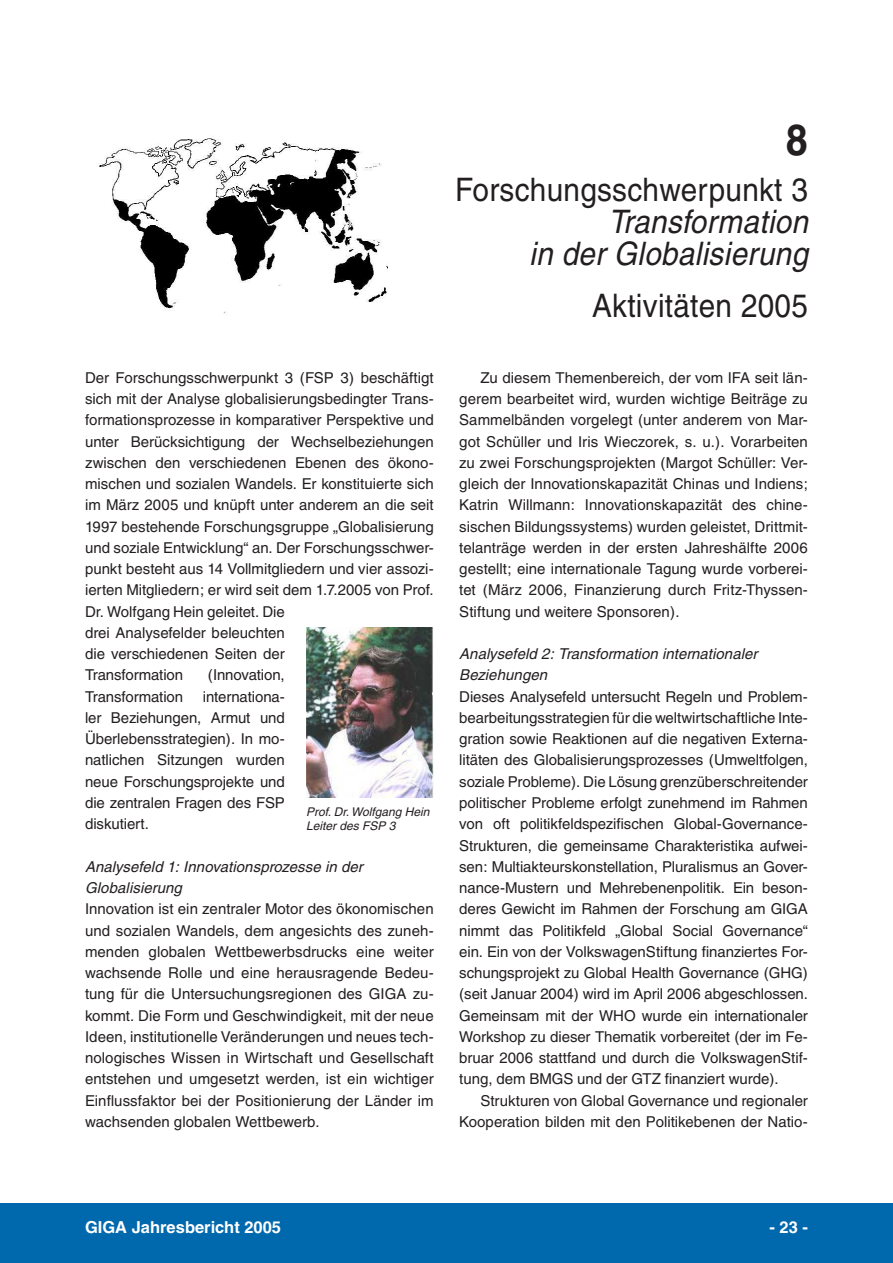
<style>
.page{position:relative;width:893px;height:1263px;background:#fff}
.page>*{position:absolute;margin:0;border:0;box-sizing:border-box;transform-origin:0 0}
.t1{font:700 43.2px "Helvetica";color:#231f20;scale:.92 1}
.t2{font:32.4px "Helvetica";letter-spacing:.01em;color:#231f20;scale:.92 1}
.t3{font:italic 32.4px/32.4px "Helvetica";letter-spacing:.01em;color:#231f20;text-align:right;scale:.92 1}
.t4{font:700 16.5px "Helvetica";color:#fff}
.t5{font:15px/21.3px "Helvetica";color:#231f20;text-align:justify}
.t6{font:italic 15px/21.3px "Helvetica";letter-spacing:.005em;color:#231f20}
.t7{font:italic 12px/14.4px "Helvetica";color:#231f20}
</style>
<div class="page">
<div style="left:0;top:1203px;width:893px;height:60px;background:#0068ac"></div>
<img style="left:98px;top:138px;width:290px;height:176px">
<img style="left:306px;top:628px;width:128px;height:170px">
<p class="t5" style="left:85px;top:367px;width:350px;text-align:left">Der Forschungsschwerpunkt 3 (FSP 3) beschäftigt sich mit der Analyse globalisierungsbedingter Trans&shy;formationsprozesse in komparativer Perspektive und unter Berücksichtigung der Wechselbeziehungen zwischen den verschiedenen Ebenen des ökono&shy;mischen und sozialen Wandels. Er konstituierte sich im März 2005 und knüpft unter anderem an die seit 1997 bestehende Forschungsgruppe „Globalisierung und soziale Entwicklung“ an. Der Forschungsschwer&shy;punkt besteht aus 14 Vollmitgliedern und vier assozi&shy;ierten Mitgliedern; er wird seit dem 1.7.2005 von Prof.<br>Dr. Wolfgang Hein geleitet. Die<br>drei Analysefelder beleuchten<br>die verschiedenen Seiten der<br>Transformation</p>
<p class="t5" style="left:208px;top:664px;width:78px">(Innovation,</p>
<p class="t5" style="left:85px;top:686px;width:100px">Transformation</p>
<p class="t5" style="left:85px;top:686px;width:201px;text-indent:118px">internationa&shy;ler Beziehungen, Armut und Überlebensstrategien). In mo&shy;natlichen Sitzungen wurden neue Forschungsprojekte und die zentralen Fragen des FSP diskutiert.</p>
<p class="t6" style="left:85px;top:856px;width:279px">Analysefeld 1: Innovationsprozesse in der<br>Globalisierung</p>
<p class="t5" style="left:85px;top:898px;width:350px">Innovation ist ein zentraler Motor des ökonomischen und sozialen Wandels, dem angesichts des zuneh&shy;menden globalen Wettbewerbsdrucks eine weiter wachsende Rolle und eine herausragende Bedeu&shy;tung für die Untersuchungsregionen des GIGA zu&shy;kommt. Die Form und Geschwindigkeit, mit der neue Ideen, institutionelle Veränderungen und neues tech&shy;nologisches Wissen in Wirtschaft und Gesellschaft entstehen und umgesetzt werden, ist ein wichtiger Einflussfaktor bei der Positionierung der Länder im wachsenden globalen Wettbewerb.</p>
<p class="t7" style="left:306px;top:804px;width:125px">Prof. Dr. Wolfgang Hein<br>Leiter des FSP 3</p>
<h1 class="t1" style="left:786px;top:114px;width:23px">8</h1>
<h2 class="t2" style="left:455px;top:170px;width:385px">Forschungsschwerpunkt 3</h2>
<h2 class="t3" style="left:529px;top:205px;width:304px">Transformation<br>in der Globalisierung</h2>
<h2 class="t2" style="left:592px;top:287px;width:236px">Aktivitäten 2005</h2>
<p class="t5" style="left:459px;top:367px;width:350px;text-indent:21px">Zu diesem Themenbereich, der vom IFA seit län&shy;gerem bearbeitet wird, wurden wichtige Beiträge zu Sammelbänden vorgelegt (unter anderem von Mar&shy;got Schüller und Iris Wieczorek, s. u.). Vorarbeiten zu zwei Forschungsprojekten (Margot Schüller: Ver&shy;gleich der Innovationskapazität Chinas und Indiens; Katrin Willmann: Innovationskapazität des chine&shy;sischen Bildungssystems) wurden geleistet, Drittmit&shy;telanträge werden in der ersten Jahreshälfte 2006 gestellt; eine internationale Tagung wurde vorberei&shy;tet (März 2006, Finanzierung durch Fritz-Thyssen-Stiftung und weitere Sponsoren).</p>
<p class="t6" style="left:459px;top:643px;width:300px">Analysefeld 2: Transformation internationaler<br>Beziehungen</p>
<p class="t5" style="left:459px;top:686px;width:350px">Dieses Analysefeld untersucht Regeln und Problem&shy;bearbeitungsstrategien für die weltwirtschaftliche Inte&shy;gration sowie Reaktionen auf die negativen Externa&shy;litäten des Globalisierungsprozesses (Umweltfolgen, soziale Probleme). Die Lösung grenz-überschreitender politischer Probleme erfolgt zunehmend im Rahmen von oft politikfeldspezifischen Global-Governance-Strukturen, die gemeinsame Charakteristika aufwei&shy;sen: Multiakteurskonstellation, Pluralismus an Gover&shy;nance-Mustern und Mehr-ebenenpolitik. Ein beson&shy;deres Gewicht im Rahmen der Forschung am GIGA nimmt das Politikfeld „Global Social Governance“ ein. Ein von der VolkswagenStiftung finanziertes For&shy;schungsprojekt zu Global Health Governance (GHG) (seit Januar 2004) wird im April 2006 abgeschlossen.<br>Gemeinsam mit der WHO wurde ein internationaler Workshop zu dieser Thematik vorbereitet (der im Fe&shy;bruar 2006 stattfand und durch die VolkswagenStif&shy;tung, dem BMGS und der GTZ finanziert wurde).</p>
<p class="t5" style="left:459px;top:1090px;width:350px;text-align:right">Strukturen von Global Governance und regionaler<br>Kooperation bilden mit den Politikebenen der Natio-</p>
<p class="t4" style="left:85px;top:1217px;width:198px">GIGA Jahresbericht 2005</p>
<p class="t4" style="left:769px;top:1217px;width:40px">- 23 -</p>
</div>
